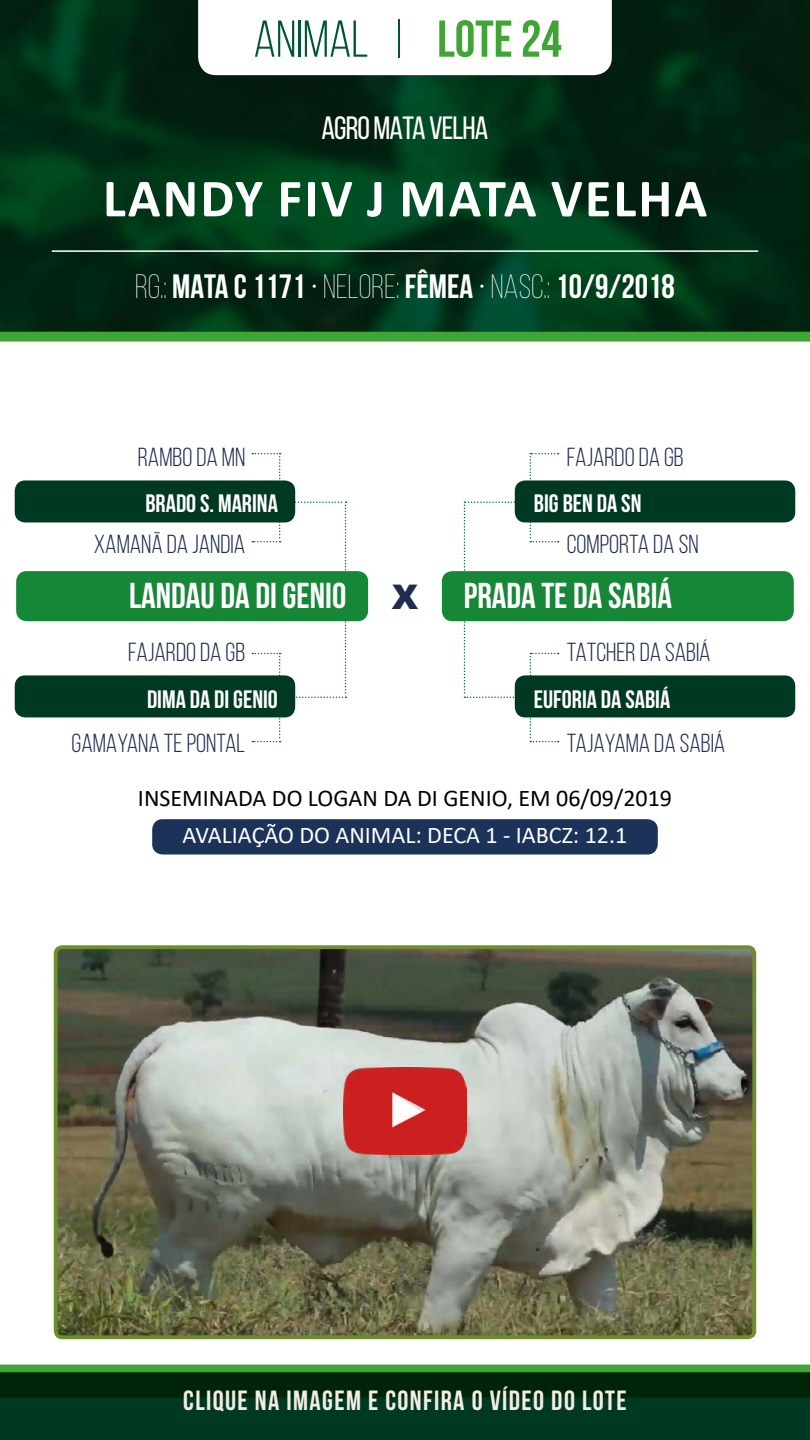
<style>
.page{position:relative;width:810px;height:1440px;background:#fff}
.page>*{position:absolute;margin:0;border:0;box-sizing:border-box;transform-origin:0 0}
.t1{font:700 54px "Calibri";letter-spacing:.04em;color:#fff}
.t2{font:51.75px "Bebas Neue";color:#005630}
.t3{font:700 36px "Bebas Neue";color:#fff}
.t4{font:900 33.9px "Arial";color:#1e2c50}
.t5{font:700 33.75px "Bebas Neue";color:#fff}
.t6{font:32.25px "Bebas Neue";letter-spacing:-.025em;color:#fff}
.t7{font:700 27.75px "Bebas Neue";letter-spacing:.05em;color:#f3ede6}
.t8{font:26.1px "Bebas Neue";color:#1e2c50}
.t9{font:700 25.2px "Bebas Neue";color:#fff}
.t10{font:24px "Calibri";color:#000}
.t11{font:24px "Calibri";color:#fff}
.s1{color:#3fa535}
.s2{font-weight:300}
</style>
<div class="page">
<svg style="left:0;top:331px;width:810px;height:11px;background:#42a03c"></svg>
<div style="left:0;top:1365px;width:810px;height:7px;background:#3fa535"></div>
<img style="left:0;top:0;width:810px;height:331px">
<hr style="left:52px;top:250px;width:706px;height:2px;background:#fff">
<svg style="left:0;top:1372px;width:810px;height:68px;background:#003117"></svg>
<svg style="left:464px;top:453px;width:95px;height:289px"></svg>
<div style="left:442px;top:571px;width:352px;height:50px;background:#168637;border-radius:11px"></div>
<div style="left:515px;top:480px;width:280px;height:42px;background:#003922;border-radius:10px"></div>
<div style="left:515px;top:675px;width:280px;height:42px;background:#003922;border-radius:10px"></div>
<svg style="left:252px;top:453px;width:95px;height:289px"></svg>
<div style="left:16px;top:571px;width:352px;height:50px;background:#168637;border-radius:11px"></div>
<div style="left:15px;top:480px;width:280px;height:42px;background:#003922;border-radius:10px"></div>
<div style="left:15px;top:675px;width:280px;height:42px;background:#003922;border-radius:10px"></div>
<svg style="left:198px;top:0;width:414px;height:75px"></svg>
<img style="left:59px;top:950px;width:692px;height:384px">
<div style="left:54px;top:945px;width:702px;height:394px;border:4px solid #6e8d2c;border-radius:7px"></div>
<div style="left:152px;top:819px;width:506px;height:36px;background:#1b3358;border-radius:10px"></div>
<img style="left:344px;top:1068px;width:122px;height:86px">
<h2 class="t2" style="left:253px;top:11px;width:310px">ANIMAL | <span class="s1">LOTE 24</span></h2>
<p class="t6" style="left:321px;top:110px;width:169px">AGRO MATA VELHA</p>
<h1 class="t1" style="left:103px;top:160px;width:606px">LANDY FIV J MATA VELHA</h1>
<p class="t5" style="left:135px;top:268px;width:541px"><span class="s2">RG.:</span> MATA C 1171 <span class="s2">• NELORE:</span> FÊMEA <span class="s2">• NASC.:</span> 10/9/2018</p>
<p class="t8" style="left:138px;top:443px;width:109px">RAMBO DA MN</p>
<p class="t8" style="left:567px;top:443px;width:119px">FAJARDO DA GB</p>
<p class="t9" style="left:145px;top:489px;width:134px">BRADO S. MARINA</p>
<p class="t8" style="left:94px;top:530px;width:153px">XAMANÃ DA JANDIA</p>
<p class="t9" style="left:534px;top:489px;width:109px">BIG BEN DA SN</p>
<p class="t8" style="left:567px;top:530px;width:133px">COMPORTA DA SN</p>
<h3 class="t3" style="left:129px;top:575px;width:219px">LANDAU DA DI GENIO</h3>
<p class="t4" style="left:392px;top:573px;width:28px">X</p>
<h3 class="t3" style="left:464px;top:575px;width:210px">PRADA TE DA SABIÁ</h3>
<p class="t8" style="left:128px;top:638px;width:119px">FAJARDO DA GB</p>
<p class="t8" style="left:567px;top:638px;width:145px">TATCHER DA SABIÁ</p>
<p class="t9" style="left:147px;top:686px;width:132px">DIMA DA DI GENIO</p>
<p class="t8" style="left:72px;top:729px;width:175px">GAMAYANA TE PONTAL</p>
<p class="t9" style="left:534px;top:686px;width:138px">EUFORIA DA SABIÁ</p>
<p class="t8" style="left:567px;top:729px;width:160px">TAJAYAMA DA SABIÁ</p>
<p class="t10" style="left:138px;top:781px;width:536px">INSEMINADA DO LOGAN DA DI GENIO, EM 06/09/2019</p>
<p class="t11" style="left:183px;top:819px;width:446px">AVALIAÇÃO DO ANIMAL: DECA 1 - IABCZ: 12.1</p>
<p class="t7" style="left:183px;top:1385px;width:445px">CLIQUE NA IMAGEM E CONFIRA O VÍDEO DO LOTE</p>
</div>
